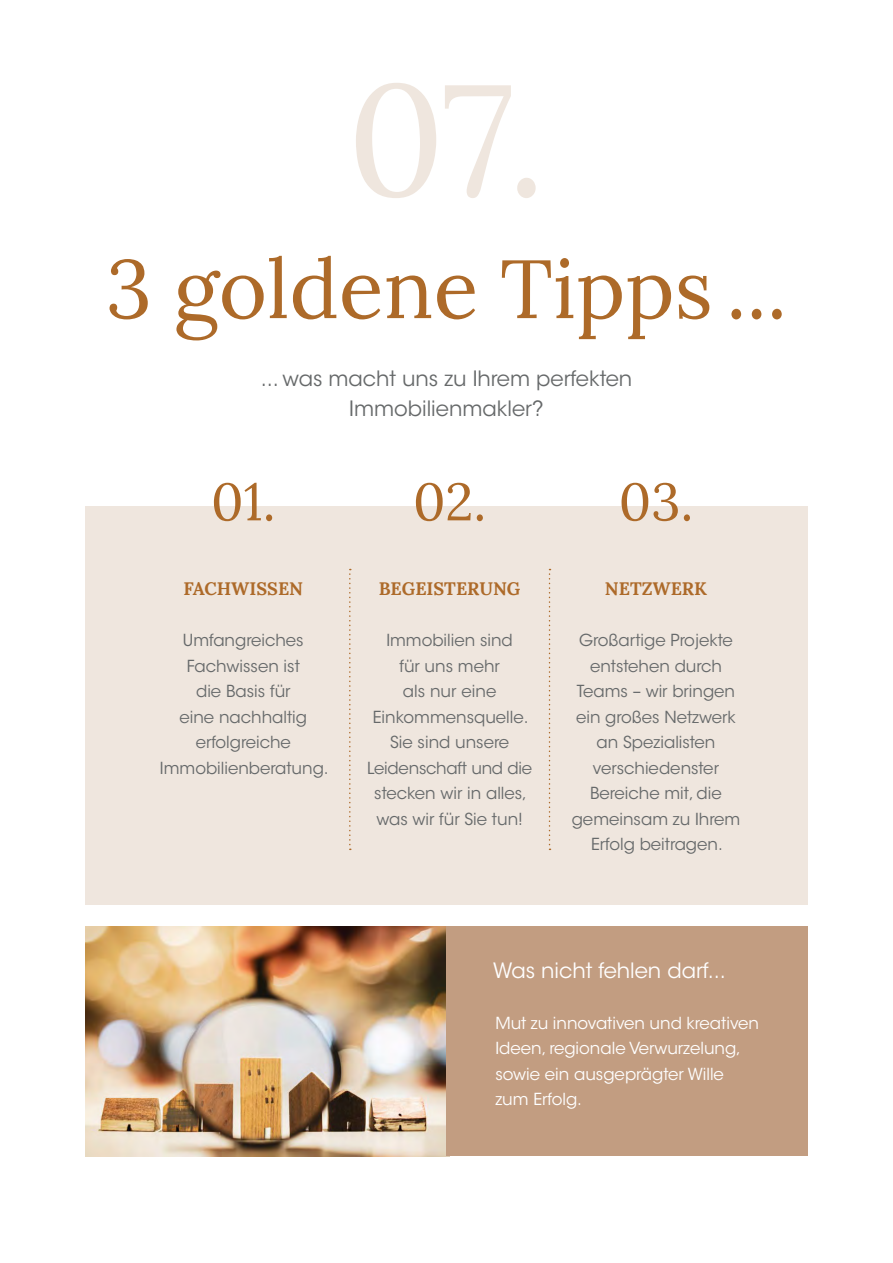
<style>
.page{position:relative;width:893px;height:1263px;background:#fff}
.page>*{position:absolute;margin:0;border:0;box-sizing:border-box;transform-origin:0 0}
.t1{font:157.5px "Lora";color:#efe6de}
.t2{font:82.5px "Lora";color:#ad6a29}
.t3{font:52.5px "Lora";color:#ad6a29}
.t4{font:21px/30px "ITC Avant Garde Std";color:#66696a;text-align:center}
.t5{font:21px "ITC Avant Garde Std";color:#fff}
.t6{font:700 18px "Lora";color:#ad6a29}
.t7{font:16.5px/25.5px "ITC Avant Garde Std";color:#66696a;text-align:center}
.t8{font:16.5px/25.5px "ITC Avant Garde Std";color:#fff}
</style>
<div class="page">
<img style="left:85px;top:926px;width:361px;height:230px">
<div style="left:446px;top:926px;width:362px;height:230px;background:#c29d81"></div>
<div style="left:85px;top:507px;width:723px;height:398px;background:#efe6de"></div>
<svg style="left:349px;top:569px;width:2px;height:281px"></svg>
<svg style="left:549px;top:569px;width:1px;height:281px"></svg>
<h1 class="t1" style="left:347px;top:20px;width:200px">07.</h1>
<h2 class="t2" style="left:106px;top:226px;width:683px">3 goldene Tipps ...</h2>
<p class="t4" style="left:261px;top:363px;width:373px">... was macht uns zu Ihrem perfekten<br>Immobilienmakler?</p>
<h3 class="t3" style="left:211px;top:462px;width:66px">01.</h3>
<h3 class="t3" style="left:413px;top:462px;width:75px">02.</h3>
<h3 class="t3" style="left:619px;top:462px;width:76px">03.</h3>
<p class="t6" style="left:183px;top:577px;width:121px">FACHWISSEN</p>
<p class="t6" style="left:379px;top:577px;width:143px">BEGEISTERUNG</p>
<p class="t6" style="left:605px;top:577px;width:104px">NETZWERK</p>
<p class="t7" style="left:160px;top:628px;width:170px">Umfangreiches<br>Fachwissen ist<br>die Basis für<br>eine nachhaltig erfolgreiche<br>Immobilienberatung.</p>
<p class="t7" style="left:367px;top:628px;width:167px">Immobilien sind<br>für uns mehr<br>als nur eine<br>Einkommensquelle.<br>Sie sind unsere<br>Leidenschaft und die stecken wir in alles, was wir für Sie tun!</p>
<p class="t7" style="left:572px;top:627px;width:170px">Großartige Projekte entstehen durch<br>Teams – wir bringen ein großes Netzwerk an Spezialisten verschiedenster<br>Bereiche mit, die gemeinsam zu Ihrem<br>Erfolg beitragen.</p>
<p class="t5" style="left:493px;top:957px;width:234px">Was nicht fehlen darf...</p>
<p class="t8" style="left:495px;top:1010px;width:265px">Mut zu innovativen und kreativen<br>Ideen, regionale Verwurzelung, sowie ein ausgeprägter Wille zum Erfolg.</p>
</div>
